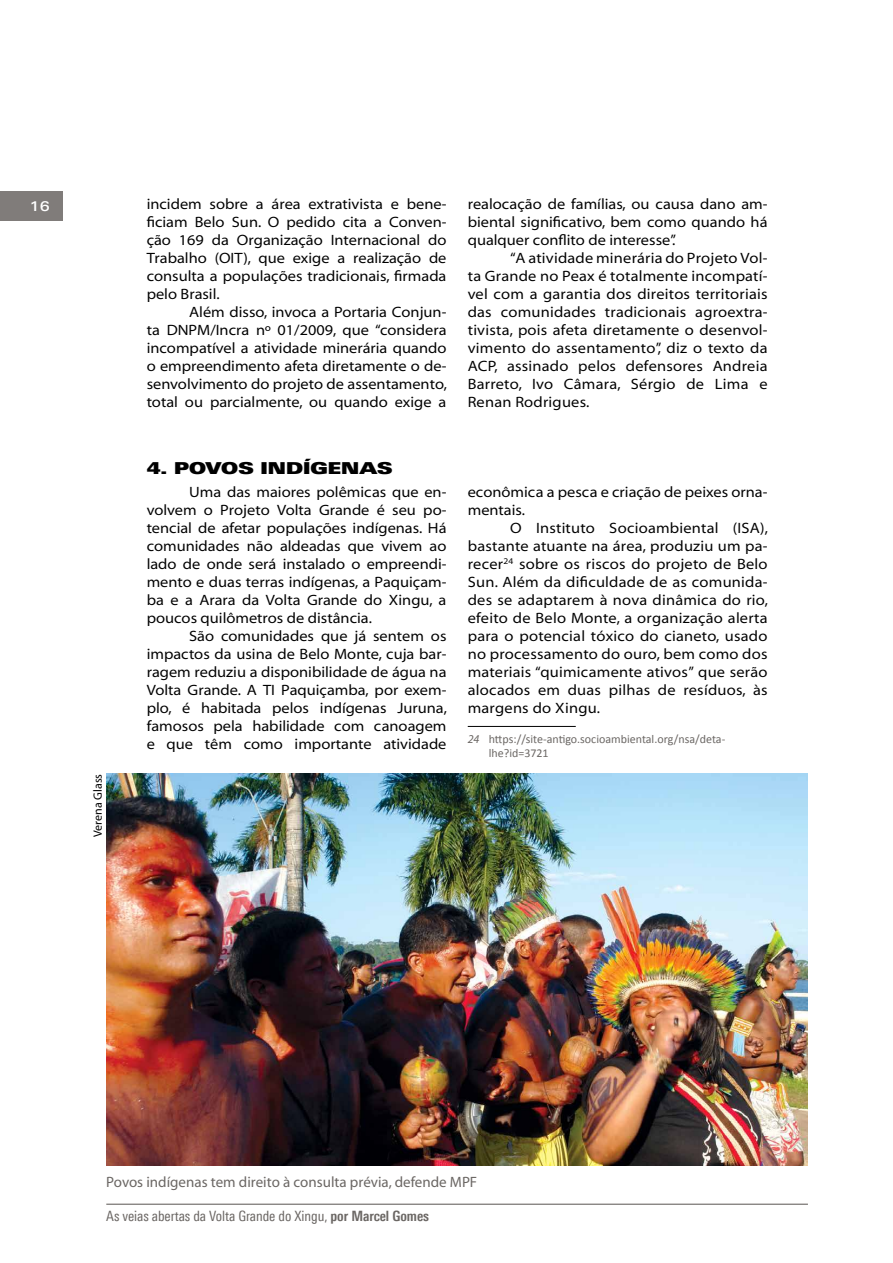
<style>
.page{position:relative;width:893px;height:1263px;background:#fff}
.page>*{position:absolute;margin:0;border:0;box-sizing:border-box;transform-origin:0 0}
.t1{font:16.5px "Linotype Univers 940 Ex X Black";color:#000}
.t2{font:15px/18px "Myriad MM 400 700";letter-spacing:.05em;color:#000;text-align:justify}
.t3{font:15px "Myriad MM 400 600";color:#6b6764}
.t4{font:14.25px "Linotype Univers 420 Cn";letter-spacing:-.005em;color:#6b6764}
.t5{font:500 13.5px "Linotype Univers 540 Ex";color:#fff}
.t6{font:12px/13.5px "Calibri";color:#6b6764}
.t7{font:12px "Myriad MM 400 600";color:#000}
.s1{font-family:"Myriad MM It 400 600"}
.s2{font-family:"Linotype Univers 620 Cn";font-weight:700}
</style>
<div class="page">
<div style="left:0;top:191px;width:62px;height:30px;background:#807c7a"></div>
<hr style="left:106px;top:1203px;width:702px;height:2px;background:#6b6764">
<hr style="left:468px;top:726px;width:108px;height:1px;background:#000">
<img style="left:106px;top:774px;width:702px;height:391px">
<p class="t5" style="left:30px;top:199px;width:22px">16</p>
<p class="t2" style="left:147px;top:196px;width:301px">incidem sobre a área extrativista e bene&shy;ficiam Belo Sun. O pedido cita a Conven&shy;ção 169 da Organização Internacional do Trabalho (OIT), que exige a realização de consulta a populações tradicionais, firmada pelo Brasil.</p>
<p class="t2" style="left:147px;top:304px;width:302px;text-indent:43px">Além disso, invoca a Portaria Conjun&shy;ta DNPM/Incra nº 01/2009, que “considera incompatível a atividade minerária quando o empreendimento afeta diretamente o de&shy;senvolvimento do projeto de assentamento, total ou parcialmente, ou quando exige a</p>
<p class="t7" style="left:92px;top:837px;width:65px;rotate:-90deg">Verena Glass</p>
<p class="t1" style="left:147px;top:458px;width:247px">4. POVOS INDÍGENAS</p>
<p class="t2" style="left:147px;top:484px;width:301px;text-indent:43px">Uma das maiores polêmicas que en&shy;volvem o Projeto Volta Grande é seu po&shy;tencial de afetar populações indígenas. Há comunidades não aldeadas que vivem ao lado de onde será instalado o empreendi&shy;mento e duas terras indígenas, a Paquiçam&shy;ba e a Arara da Volta Grande do Xingu, a poucos quilômetros de distância.</p>
<p class="t2" style="left:147px;top:628px;width:302px;text-indent:43px">São comunidades que já sentem os impactos da usina de Belo Monte, cuja bar&shy;ragem reduziu a disponibilidade de água na Volta Grande. A TI Paquiçamba, por exem&shy;plo, é habitada pelos indígenas Juruna, famosos pela habilidade com canoagem e que têm como importante atividade</p>
<p class="t2" style="left:468px;top:196px;width:301px">realocação de famílias, ou causa dano am&shy;biental significativo, bem como quando há qualquer conflito de interesse”.</p>
<p class="t2" style="left:468px;top:250px;width:301px;text-indent:43px">“A atividade minerária do Projeto Vol&shy;ta Grande no Peax é totalmente incompatí&shy;vel com a garantia dos direitos territoriais das comunidades tradicionais agroextra&shy;tivista, pois afeta diretamente o desenvol&shy;vimento do assentamento”, diz o texto da ACP, assinado pelos defensores Andreia Barreto, Ivo Câmara, Sérgio de Lima e Renan Rodrigues.</p>
<p class="t2" style="left:468px;top:484px;width:301px">econômica a pesca e criação de peixes orna&shy;mentais.</p>
<p class="t2" style="left:468px;top:520px;width:302px;text-indent:43px">O Instituto Socioambiental (ISA), bastante atuante na área, produziu um pa&shy;recer<sup>24</sup> sobre os riscos do projeto de Belo Sun. Além da dificuldade de as comunida&shy;des se adaptarem à nova dinâmica do rio, efeito de Belo Monte, a organização alerta para o potencial tóxico do cianeto, usado no processamento do ouro, bem como dos materiais “quimicamente ativos” que serão alocados em duas pilhas de resíduos, às margens do Xingu.</p>
<p class="t6" style="left:489px;top:733px;width:238px;text-indent:-21px"><span class="s1">24</span> https://site-antigo.socioambiental.org/nsa/deta&shy;lhe?id=3721</p>
<p class="t3" style="left:106px;top:1175px;width:372px">Povos indígenas tem direito à consulta prévia, defende MPF</p>
<p class="t4" style="left:106px;top:1208px;width:324px">As veias abertas da Volta Grande do Xingu, <span class="s2">por Marcel Gomes</span></p>
</div>
